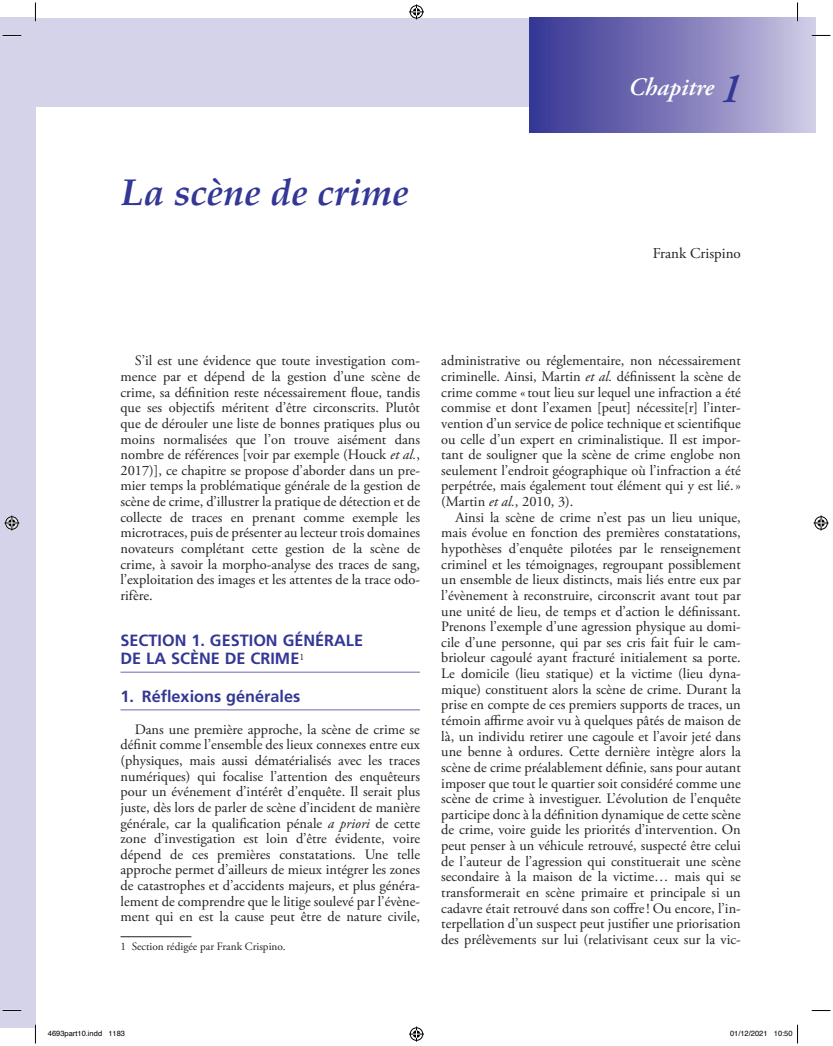
<style>
.page{position:relative;width:833px;height:1046px;background:#fff}
.page>*{position:absolute;margin:0;border:0;box-sizing:border-box;transform-origin:0 0}
.t1{font:italic 700 37.5px "Palatino LT Std";color:#333795}
.t2{font:italic 600 25px "Adobe Garamond Pro";color:#fff}
.t3{font:700 16.25px/18.1px "Frutiger LT Std";color:#333795}
.t4{font:15px "Adobe Garamond Pro";color:#231f20}
.t5{font:14.38px/15.6px "Adobe Garamond Pro";color:#231f20;text-align:justify}
.t6{font:11.25px "Adobe Garamond Pro";color:#231f20}
.t7{font:7.5px "Helvetica";color:#000}
.s1{font-size:42.5px;color:#333795}
.s2{font-style:italic}
</style>
<div class="page">
<div style="left:36px;top:18px;width:492px;height:88px;background:#d5d3e9"></div>
<div style="left:530px;top:18px;width:285px;height:115px;background:linear-gradient(to right,#333192,#ccc6e2)"></div>
<div style="left:0;top:18px;width:35px;height:1010px;background:#d5d3e9"></div>
<hr style="left:120px;top:671px;width:300px;height:1px;background:#8c86c0">
<hr style="left:120px;top:709px;width:300px;height:1px;background:#8c86c0">
<hr style="left:120px;top:936px;width:71px;height:1px;background:#231f20">
<svg style="left:3px;top:35px;width:18px;height:1px"></svg>
<svg style="left:811px;top:35px;width:19px;height:1px"></svg>
<svg style="left:3px;top:1010px;width:18px;height:1px"></svg>
<svg style="left:811px;top:1010px;width:19px;height:1px"></svg>
<svg style="left:35px;top:3px;width:1px;height:18px"></svg>
<svg style="left:35px;top:1024px;width:1px;height:19px"></svg>
<svg style="left:796px;top:3px;width:2px;height:18px"></svg>
<svg style="left:409px;top:4px;width:15px;height:15px"></svg>
<svg style="left:409px;top:1026px;width:15px;height:15px"></svg>
<svg style="left:4px;top:515px;width:15px;height:15px"></svg>
<svg style="left:813px;top:515px;width:15px;height:15px"></svg>
<svg style="left:797px;top:1024px;width:1px;height:19px"></svg>
<h1 class="t1" style="left:120px;top:170px;width:290px">La scène de crime</h1>
<h2 class="t2" style="left:628px;top:72px;width:114px">Chapitre <span class="s1">1</span></h2>
<p class="t4" style="left:652px;top:244px;width:90px">Frank Crispino</p>
<p class="t5" style="left:120px;top:353px;width:301px;text-indent:14px">S’il est une évidence que toute investigation com&shy;mence par et dépend de la gestion d’une scène de crime, sa définition reste nécessairement floue, tandis que ses objectifs méritent d’être circonscrits. Plutôt que de dérouler une liste de bonnes pratiques plus ou moins normalisées que l’on trouve aisément dans nombre de références [voir par exemple (Houck <span class="s2">et al.</span>, 2017)], ce chapitre se propose d’aborder dans un pre&shy;mier temps la problématique générale de la gestion de scène de crime, d’illustrer la pratique de détection et de collecte de traces en prenant comme exemple les microtraces, puis de présenter au lecteur trois domaines novateurs complétant cette gestion de la scène de crime, à savoir la morpho-analyse des traces de sang, l’exploitation des images et les attentes de la trace odo&shy;rifère.</p>
<p class="t3" style="left:120px;top:631px;width:244px">SECTION 1. GESTION GÉNÉRALE<br>DE LA SCÈNE DE CRIME<sup>1</sup></p>
<p class="t3" style="left:120px;top:687px;width:181px">1. Réflexions générales</p>
<p class="t5" style="left:120px;top:721px;width:301px;text-indent:14px">Dans une première approche, la scène de crime se définit comme l’ensemble des lieux connexes entre eux (physiques, mais aussi dématérialisés avec les traces numériques) qui focalise l’attention des enquêteurs pour un événement d’intérêt d’enquête. Il serait plus juste, dès lors de parler de scène d’incident de manière générale, car la qualification pénale <span class="s2">a priori</span> de cette zone d’investigation est loin d’être évidente, voire dépend de ces premières constatations. Une telle approche permet d’ailleurs de mieux intégrer les zones de catastrophes et d’accidents majeurs, et plus généra&shy;lement de comprendre que le litige soulevé par l’évène&shy;ment qui en est la cause peut être de nature civile,</p>
<p class="t6" style="left:120px;top:939px;width:167px">1 Section rédigée par Frank Crispino.</p>
<p class="t5" style="left:441px;top:353px;width:301px">administrative ou réglementaire, non nécessairement criminelle. Ainsi, Martin <span class="s2">et al.</span> définissent la scène de crime comme «tout lieu sur lequel une infraction a été commise et dont l’examen [peut] nécessite[r] l’inter&shy;vention d’un service de police technique et scientifique ou celle d’un expert en criminalistique. Il est impor&shy;tant de souligner que la scène de crime englobe non seulement l’endroit géographique où l’infraction a été perpétrée, mais également tout élément qui y est lié.» (Martin <span class="s2">et al.</span>, 2010, 3).</p>
<p class="t5" style="left:441px;top:509px;width:301px;text-indent:14px">Ainsi la scène de crime n’est pas un lieu unique, mais évolue en fonction des premières constatations, hypothèses d’enquête pilotées par le renseignement criminel et les témoignages, regroupant possiblement un ensemble de lieux distincts, mais liés entre eux par l’évènement à reconstruire, circonscrit avant tout par une unité de lieu, de temps et d’action le définissant.<br>Prenons l’exemple d’une agression physique au domi&shy;cile d’une personne, qui par ses cris fait fuir le cam&shy;brioleur cagoulé ayant fracturé initialement sa porte.<br>Le domicile (lieu statique) et la victime (lieu dyna&shy;mique) constituent alors la scène de crime. Durant la prise en compte de ces premiers supports de traces, un témoin affirme avoir vu à quelques pâtés de maison de là, un individu retirer une cagoule et l’avoir jeté dans une benne à ordures. Cette dernière intègre alors la scène de crime préalablement définie, sans pour autant imposer que tout le quartier soit considéré comme une scène de crime à investiguer. L’évolution de l’enquête participe donc à la définition dynamique de cette scène de crime, voire guide les priorités d’intervention. On peut penser à un véhicule retrouvé, suspecté être celui de l’auteur de l’agression qui constituerait une scène secondaire à la maison de la victime… mais qui se transformerait en scène primaire et principale si un cadavre était retrouvé dans son coffre! Ou encore, l’in&shy;terpellation d’un suspect peut justifier une priorisation des prélèvements sur lui (relativisant ceux sur la vic-</p>
<p class="t7" style="left:48px;top:1027px;width:79px">4693part10.indd 1183</p>
<p class="t7" style="left:730px;top:1027px;width:64px">01/12/2021 10:50</p>
</div>
